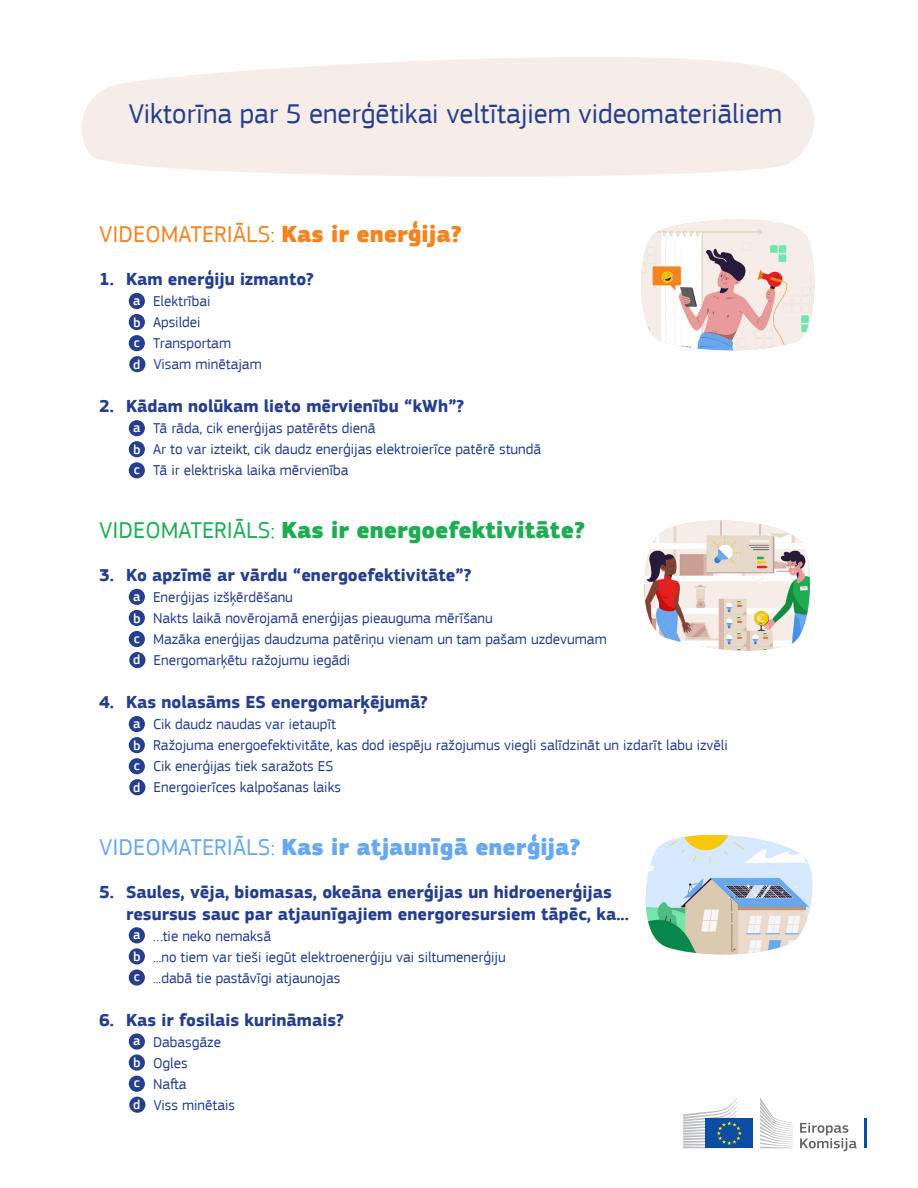
<style>
.page{position:relative;width:918px;height:1188px;background:#fff}
.page>*{position:absolute;margin:0;border:0;box-sizing:border-box;transform-origin:0 0}
.t1{font:28.5px "EC Square Sans Pro";color:#253f8e}
.Video{font:900 24px "EC Square Sans Pro Extra";color:#20ac53}
.Video-2{font:900 24px "EC Square Sans Pro Extra";color:#68a8f0}
.Video-3{font:24px "EC Square Sans Pro";color:#f58320}
.Questions{font:700 18px/21.6px "EC Square Sans Pro";color:#253f8e}
.Answers{font:15px "EC Square Sans Pro";color:#253f8e}
.t2{font:500 13.5px "EC Square Sans Pro";color:#fff}
.s1{font-family:"EC Square Sans Pro Extra";font-weight:900}
.s2{font-family:"EC Square Sans Pro";font-weight:400}
</style>
<div class="page">
<svg style="left:81px;top:57px;width:733px;height:120px;background:#f7efea"></svg>
<div style="left:129px;top:293px;width:16px;height:16px;background:#253f8e;border-radius:50%"></div>
<div style="left:129px;top:314px;width:16px;height:16px;background:#253f8e;border-radius:50%"></div>
<div style="left:129px;top:335px;width:16px;height:16px;background:#253f8e;border-radius:50%"></div>
<div style="left:129px;top:356px;width:16px;height:16px;background:#253f8e;border-radius:50%"></div>
<div style="left:129px;top:420px;width:16px;height:16px;background:#253f8e;border-radius:50%"></div>
<div style="left:129px;top:441px;width:16px;height:16px;background:#253f8e;border-radius:50%"></div>
<div style="left:129px;top:462px;width:16px;height:16px;background:#253f8e;border-radius:50%"></div>
<div style="left:129px;top:589px;width:16px;height:16px;background:#253f8e;border-radius:50%"></div>
<div style="left:129px;top:610px;width:16px;height:16px;background:#253f8e;border-radius:50%"></div>
<div style="left:129px;top:631px;width:16px;height:16px;background:#253f8e;border-radius:50%"></div>
<div style="left:129px;top:652px;width:16px;height:16px;background:#253f8e;border-radius:50%"></div>
<div style="left:129px;top:716px;width:16px;height:16px;background:#253f8e;border-radius:50%"></div>
<div style="left:129px;top:737px;width:16px;height:16px;background:#253f8e;border-radius:50%"></div>
<div style="left:129px;top:758px;width:16px;height:16px;background:#253f8e;border-radius:50%"></div>
<div style="left:129px;top:779px;width:16px;height:16px;background:#253f8e;border-radius:50%"></div>
<div style="left:129px;top:927px;width:16px;height:16px;background:#253f8e;border-radius:50%"></div>
<div style="left:129px;top:948px;width:16px;height:16px;background:#253f8e;border-radius:50%"></div>
<div style="left:129px;top:969px;width:16px;height:17px;background:#253f8e;border-radius:50%"></div>
<div style="left:129px;top:1033px;width:16px;height:17px;background:#253f8e;border-radius:50%"></div>
<div style="left:129px;top:1055px;width:16px;height:16px;background:#253f8e;border-radius:50%"></div>
<div style="left:129px;top:1076px;width:16px;height:16px;background:#253f8e;border-radius:50%"></div>
<div style="left:129px;top:1097px;width:16px;height:16px;background:#253f8e;border-radius:50%"></div>
<img style="left:641px;top:219px;width:174px;height:132px">
<img style="left:644px;top:520px;width:166px;height:131px">
<img style="left:645px;top:835px;width:168px;height:120px">
<svg style="left:800px;top:1123px;width:57px;height:28px"></svg>
<hr style="left:864px;top:1119px;width:3px;height:29px;background:#0d4da1">
<svg style="left:760px;top:1098px;width:33px;height:50px"></svg>
<div style="left:706px;top:1119px;width:47px;height:29px;background:#0d4da1"></div>
<svg style="left:683px;top:1098px;width:59px;height:50px"></svg>
<p class="t1" style="left:128px;top:97px;width:655px">Viktorīna par 5 enerģētikai veltītajiem videomateriāliem</p>
<p class="Video-3" style="left:99px;top:220px;width:365px">VIDEOMATERIĀLS: <span class="s1">Kas ir enerģija?</span></p>
<p class="Questions" style="left:99px;top:269px;width:217px">1. Kam enerģiju izmanto?</p>
<p class="t2" style="left:133px;top:292px;width:9px">a</p>
<p class="Answers" style="left:153px;top:293px;width:59px">Elektrībai</p>
<p class="t2" style="left:133px;top:314px;width:9px">b</p>
<p class="Answers" style="left:153px;top:314px;width:49px">Apsildei</p>
<p class="t2" style="left:134px;top:334px;width:8px">c</p>
<p class="Answers" style="left:153px;top:335px;width:80px">Transportam</p>
<p class="t2" style="left:133px;top:356px;width:9px">d</p>
<p class="Answers" style="left:154px;top:356px;width:110px">Visam minētajam</p>
<p class="Questions" style="left:99px;top:396px;width:367px">2. Kādam nolūkam lieto mērvienību “kWh”?</p>
<p class="t2" style="left:133px;top:420px;width:9px">a</p>
<p class="Answers" style="left:153px;top:420px;width:224px">Tā rāda, cik enerģijas patērēts dienā</p>
<p class="t2" style="left:133px;top:442px;width:9px">b</p>
<p class="Answers" style="left:153px;top:441px;width:390px">Ar to var izteikt, cik daudz enerģijas elektroierīce patērē stundā</p>
<p class="t2" style="left:134px;top:462px;width:8px">c</p>
<p class="Answers" style="left:153px;top:462px;width:197px">Tā ir elektriska laika mērvienība</p>
<p class="Video" style="left:99px;top:515px;width:488px"><span class="s2">VIDEOMATERIĀLS:</span> Kas ir energoefektivitāte?</p>
<p class="Questions" style="left:99px;top:565px;width:374px">3. Ko apzīmē ar vārdu “energoefektivitāte”?</p>
<p class="t2" style="left:133px;top:588px;width:9px">a</p>
<p class="Answers" style="left:153px;top:588px;width:141px">Enerģijas izšķērdēšanu</p>
<p class="t2" style="left:133px;top:610px;width:9px">b</p>
<p class="Answers" style="left:153px;top:609px;width:341px">Nakts laikā novērojamā enerģijas pieauguma mērīšanu</p>
<p class="t2" style="left:134px;top:630px;width:8px">c</p>
<p class="Answers" style="left:153px;top:630px;width:455px">Mazāka enerģijas daudzuma patēriņu vienam un tam pašam uzdevumam</p>
<p class="t2" style="left:133px;top:652px;width:9px">d</p>
<p class="Answers" style="left:154px;top:651px;width:198px">Energomarķētu ražojumu iegādi</p>
<p class="Questions" style="left:99px;top:692px;width:331px">4. Kas nolasāms ES energomarķējumā?</p>
<p class="t2" style="left:133px;top:716px;width:9px">a</p>
<p class="Answers" style="left:153px;top:716px;width:185px">Cik daudz naudas var ietaupīt</p>
<p class="t2" style="left:133px;top:738px;width:9px">b</p>
<p class="Answers" style="left:153px;top:737px;width:576px">Ražojuma energoefektivitāte, kas dod iespēju ražojumus viegli salīdzināt un izdarīt labu izvēli</p>
<p class="t2" style="left:134px;top:757px;width:8px">c</p>
<p class="Answers" style="left:153px;top:758px;width:182px">Cik enerģijas tiek saražots ES</p>
<p class="t2" style="left:133px;top:779px;width:9px">d</p>
<p class="Answers" style="left:154px;top:779px;width:189px">Energoierīces kalpošanas laiks</p>
<p class="Video-2" style="left:99px;top:832px;width:484px"><span class="s2">VIDEOMATERIĀLS:</span> Kas ir atjaunīgā enerģija?</p>
<p class="Questions" style="left:126px;top:882px;width:504px;text-indent:-27px">5. Saules, vēja, biomasas, okeāna enerģijas un hidroenerģijas resursus sauc par atjaunīgajiem energoresursiem tāpēc, ka...</p>
<p class="t2" style="left:133px;top:927px;width:9px">a</p>
<p class="Answers" style="left:153px;top:927px;width:120px">…tie neko nemaksā</p>
<p class="t2" style="left:133px;top:949px;width:9px">b</p>
<p class="Answers" style="left:153px;top:948px;width:354px">...no tiem var tieši iegūt elektroenerģiju vai siltumenerģiju</p>
<p class="t2" style="left:134px;top:969px;width:8px">c</p>
<p class="Answers" style="left:153px;top:969px;width:189px">...dabā tie pastāvīgi atjaunojas</p>
<p class="Questions" style="left:99px;top:1010px;width:247px">6. Kas ir fosilais kurināmais?</p>
<p class="t2" style="left:133px;top:1033px;width:9px">a</p>
<p class="Answers" style="left:153px;top:1033px;width:70px">Dabasgāze</p>
<p class="t2" style="left:133px;top:1055px;width:9px">b</p>
<p class="Answers" style="left:153px;top:1054px;width:36px">Ogles</p>
<p class="t2" style="left:134px;top:1075px;width:8px">c</p>
<p class="Answers" style="left:153px;top:1075px;width:35px">Nafta</p>
<p class="t2" style="left:133px;top:1097px;width:9px">d</p>
<p class="Answers" style="left:154px;top:1096px;width:83px">Viss minētais</p>
</div>
